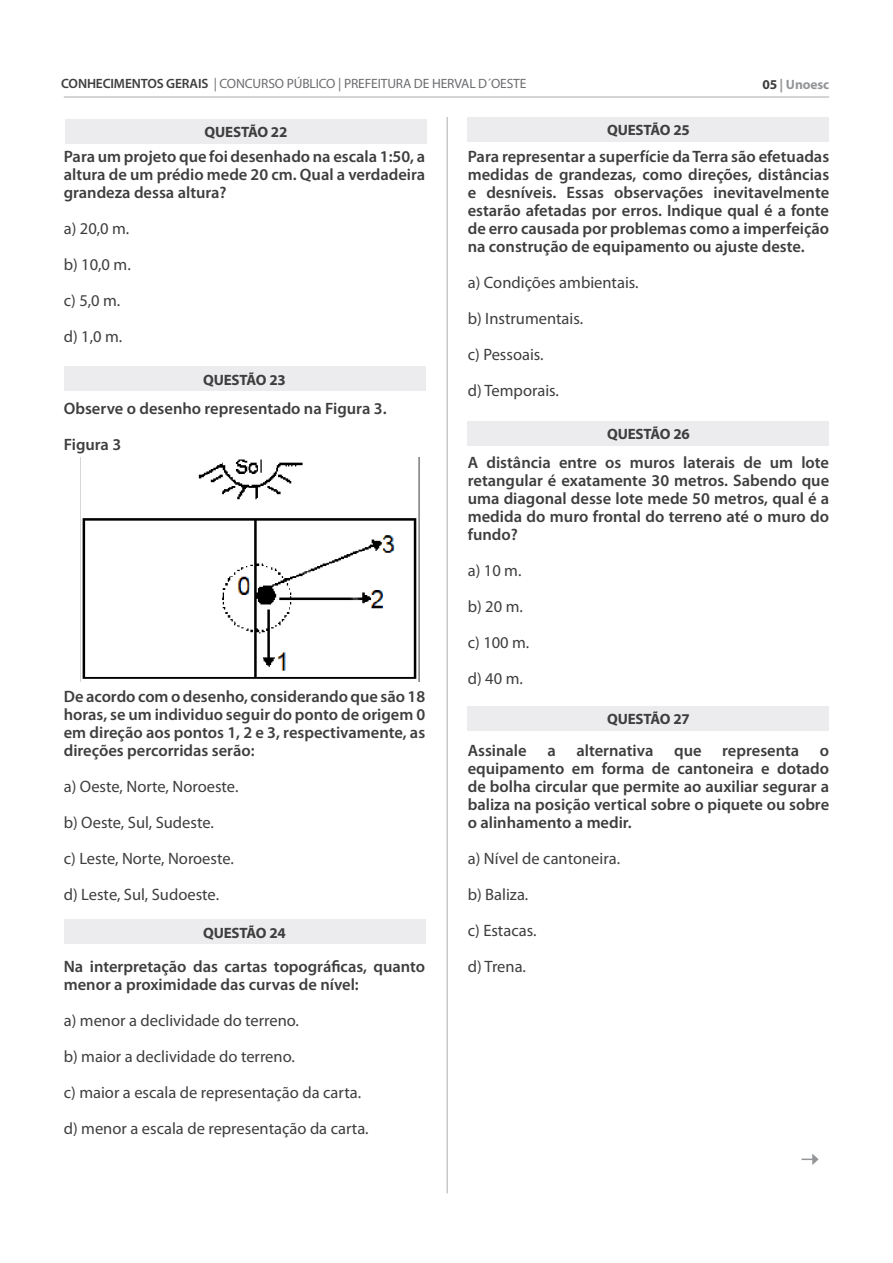
<style>
.page{position:relative;width:893px;height:1263px;background:#fff}
.page>*{position:absolute;margin:0;border:0;box-sizing:border-box;transform-origin:0 0}
.Questõe{font:600 16.5px/18px "Myriad Pro";color:#3e3e3f;text-align:justify}
.Questõe-2{font:16.5px "Myriad Pro";color:#3e3e3f}
.t1{font:700 15px "Myriad Pro";letter-spacing:-.01em;color:#3e3e3f}
.t2{font:13.5px "Myriad Pro";letter-spacing:-.01em;color:#6c6d70}
.t3{font:700 13.5px "Myriad Pro";letter-spacing:-.01em;color:#939598}
.s1{font-weight:600;color:#3e3e3f}
.s2{color:#3e3e3f}
</style>
<div class="page">
<div style="left:64px;top:367px;width:361px;height:24px;background:#ececee"></div>
<div style="left:468px;top:421px;width:361px;height:24px;background:#ececee"></div>
<div style="left:468px;top:117px;width:361px;height:24px;background:#ececee"></div>
<div style="left:468px;top:706px;width:361px;height:24px;background:#ececee"></div>
<div style="left:64px;top:920px;width:361px;height:24px;background:#ececee"></div>
<hr style="left:446px;top:117px;width:2px;height:1076px;background:#c7c8ca">
<hr style="left:64px;top:96px;width:765px;height:2px;background:#c7c8ca">
<svg style="left:801px;top:1153px;width:18px;height:12px"></svg>
<div style="left:65px;top:119px;width:362px;height:25px;background:#ececee"></div>
<img style="left:80px;top:457px;width:340px;height:224px">
<p class="t2" style="left:61px;top:76px;width:467px"><span class="s1">CONHECIMENTOS GERAIS</span> | CONCURSO PÚBLICO | PREFEITURA DE HERVAL D´OESTE</p>
<p class="t1" style="left:205px;top:122px;width:84px">QUESTÃO 22</p>
<p class="t1" style="left:607px;top:120px;width:84px">QUESTÃO 25</p>
<p class="t3" style="left:762px;top:75px;width:68px"><span class="s2">05</span> | Unoesc</p>
<p class="Questõe" style="left:64px;top:147px;width:363px">Para um projeto que foi desenhado na escala 1:50, a altura de um prédio mede 20 cm. Qual a verdadeira grandeza dessa altura?</p>
<p class="Questõe-2" style="left:64px;top:218px;width:67px">a) 20,0 m.</p>
<p class="Questõe-2" style="left:64px;top:254px;width:69px">b) 10,0 m.</p>
<p class="Questõe-2" style="left:64px;top:290px;width:58px">c) 5,0 m.</p>
<p class="Questõe-2" style="left:64px;top:326px;width:60px">d) 1,0 m.</p>
<p class="t1" style="left:203px;top:370px;width:84px">QUESTÃO 23</p>
<p class="Questõe" style="left:64px;top:399px;width:324px">Observe o desenho representado na Figura 3.</p>
<p class="Questõe" style="left:64px;top:435px;width:59px">Figura 3</p>
<p class="Questõe" style="left:64px;top:687px;width:363px">De acordo com o desenho, considerando que são 18 horas, se um individuo seguir do ponto de origem 0 em direção aos pontos 1, 2 e 3, respectivamente, as direções percorridas serão:</p>
<p class="Questõe-2" style="left:64px;top:776px;width:176px">a) Oeste, Norte, Noroeste.</p>
<p class="Questõe-2" style="left:64px;top:812px;width:152px">b) Oeste, Sul, Sudeste.</p>
<p class="Questõe-2" style="left:64px;top:848px;width:172px">c) Leste, Norte, Noroeste.</p>
<p class="Questõe-2" style="left:64px;top:884px;width:157px">d) Leste, Sul, Sudoeste.</p>
<p class="t1" style="left:203px;top:923px;width:84px">QUESTÃO 24</p>
<p class="Questõe" style="left:64px;top:957px;width:363px">Na interpretação das cartas topográficas, quanto menor a proximidade das curvas de nível:</p>
<p class="Questõe-2" style="left:64px;top:1010px;width:237px">a) menor a declividade do terreno.</p>
<p class="Questõe-2" style="left:64px;top:1046px;width:233px">b) maior a declividade do terreno.</p>
<p class="Questõe-2" style="left:64px;top:1082px;width:299px">c) maior a escala de representação da carta.</p>
<p class="Questõe-2" style="left:64px;top:1118px;width:306px">d) menor a escala de representação da carta.</p>
<p class="Questõe" style="left:468px;top:147px;width:363px">Para representar a superfície da Terra são efetuadas medidas de grandezas, como direções, distâncias e desníveis. Essas observações inevitavelmente estarão afetadas por erros. Indique qual é a fonte de erro causada por problemas como a imperfeição na construção de equipamento ou ajuste deste.</p>
<p class="Questõe-2" style="left:468px;top:272px;width:172px">a) Condições ambientais.</p>
<p class="Questõe-2" style="left:468px;top:308px;width:117px">b) Instrumentais.</p>
<p class="Questõe-2" style="left:468px;top:344px;width:77px">c) Pessoais.</p>
<p class="Questõe-2" style="left:468px;top:380px;width:93px">d) Temporais.</p>
<p class="t1" style="left:607px;top:424px;width:84px">QUESTÃO 26</p>
<p class="Questõe" style="left:468px;top:453px;width:363px">A distância entre os muros laterais de um lote retangular é exatamente 30 metros. Sabendo que uma diagonal desse lote mede 50 metros, qual é a medida do muro frontal do terreno até o muro do fundo?</p>
<p class="Questõe-2" style="left:468px;top:560px;width:55px">a) 10 m.</p>
<p class="Questõe-2" style="left:468px;top:596px;width:57px">b) 20 m.</p>
<p class="Questõe-2" style="left:468px;top:632px;width:63px">c) 100 m.</p>
<p class="Questõe-2" style="left:468px;top:668px;width:57px">d) 40 m.</p>
<p class="t1" style="left:607px;top:709px;width:84px">QUESTÃO 27</p>
<p class="Questõe" style="left:468px;top:741px;width:89px">Assinale a</p>
<p class="Questõe" style="left:576px;top:741px;width:79px">alternativa</p>
<p class="Questõe" style="left:674px;top:741px;width:127px">que representa</p>
<p class="Questõe" style="left:468px;top:741px;width:363px;text-indent:352px">o equipamento em forma de cantoneira e dotado de bolha circular que permite ao auxiliar segurar a baliza na posição vertical sobre o piquete ou sobre o alinhamento a medir.</p>
<p class="Questõe-2" style="left:468px;top:848px;width:154px">a) Nível de cantoneira.</p>
<p class="Questõe-2" style="left:468px;top:884px;width:62px">b) Baliza.</p>
<p class="Questõe-2" style="left:468px;top:920px;width:70px">c) Estacas.</p>
<p class="Questõe-2" style="left:468px;top:956px;width:60px">d) Trena.</p>
</div>
